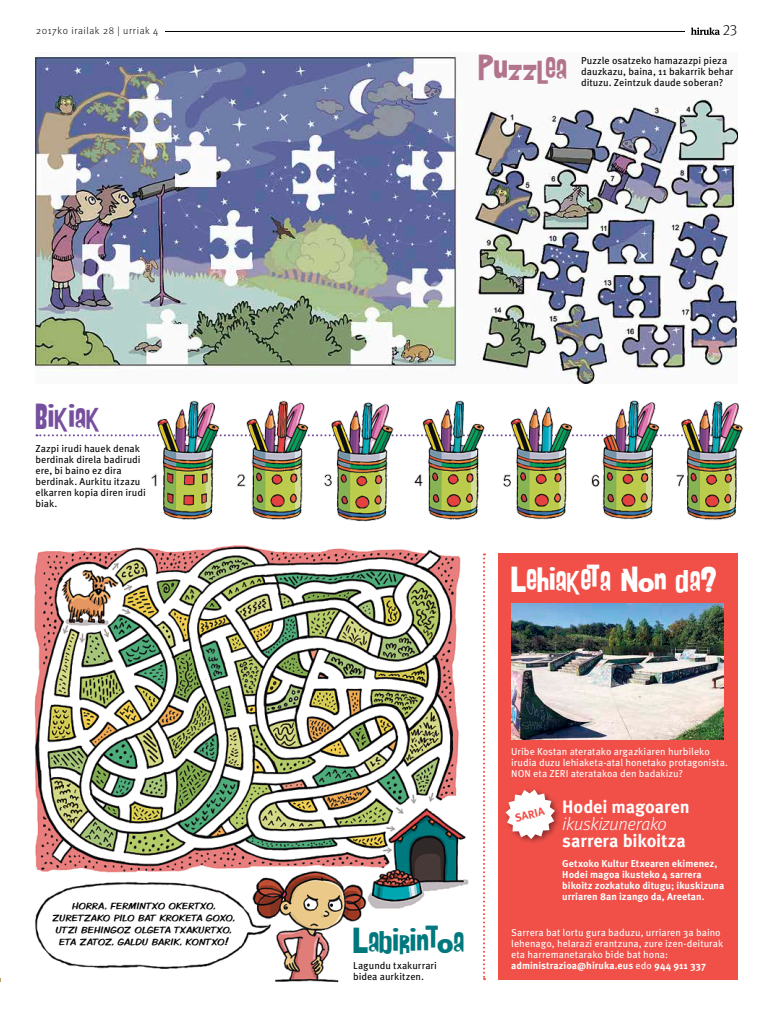
<style>
.page{position:relative;width:780px;height:1021px;background:#fff}
.page>*{position:absolute;margin:0;border:0;box-sizing:border-box;transform-origin:0 0}
.t1{font:28px "AHDN";color:#fff}
.t2{font:28px "AHDN";color:#00787e}
.t3{font:28px "AHDN";color:#b2748c}
.t4{font:28px "AHDN";color:#774f9f}
.t5{font:700 18px "Hiruka";letter-spacing:-.005em;color:#fff}
.t6{font:italic 300 18px "Hiruka";letter-spacing:-.015em;color:#fff}
.t7{font:300 15px "Hiruka";color:#000}
.t8{font:700 11.2px "Hiruka";color:#f15049}
.t9{font:10px/11px "Hiruka";color:#fff}
.t10{font:10px/11px "Hiruka";color:#000}
.t11{font:700 10px/11px "Hiruka";color:#fff}
.t12{font:300 10px "Hiruka";letter-spacing:.055em;color:#000}
.t13{font:9.5px/12px "Komika Display";letter-spacing:.02em;color:#000;text-align:center}
.s1{font-weight:700}
</style>
<div class="page">
<img style="left:35px;top:52px;width:702px;height:331px">
<hr style="left:43px;top:31px;width:694px;height:1px;background:#000">
<div style="left:685px;top:22px;width:52px;height:14px;background:#fff"></div>
<svg style="left:691px;top:27px;width:28px;height:8px"></svg>
<div style="left:36px;top:25px;width:128px;height:11px;background:#fff"></div>
<img style="left:34px;top:545px;width:452px;height:438px">
<svg style="left:36px;top:434px;width:111px;height:2px"></svg>
<svg style="left:483px;top:553px;width:2px;height:427px"></svg>
<img style="left:148px;top:400px;width:594px;height:122px">
<div style="left:497px;top:553px;width:240px;height:427px;background:#f15049"></div>
<img style="left:511px;top:603px;width:212px;height:136px">
<div style="left:503px;top:787px;width:58px;height:59px;background:#000;opacity:.45"></div>
<svg style="left:505px;top:789px;width:50px;height:50px"></svg>
<p class="t12" style="left:36px;top:25px;width:124px">2017ko irailak 28 | urriak 4</p>
<h3 class="t7" style="left:722px;top:21px;width:17px">23</h3>
<h1 class="t3" style="left:478px;top:52px;width:90px">Puzzlea</h1>
<p class="t10" style="left:581px;top:55px;width:154px">Puzzle osatzeko hamazazpi pieza dauzkazu, baina, 11 bakarrik behar dituzu. Zeintzuk daude soberan?</p>
<h1 class="t4" style="left:35px;top:402px;width:66px">Bikiak</h1>
<p class="t10" style="left:35px;top:443px;width:112px">Zazpi irudi hauek denak berdinak direla badirudi ere, bi baino ez dira berdinak. Aurkitu itzazu elkarren kopia diren irudi biak.</p>
<p class="t13" style="left:53px;top:899px;width:184px">HORRA, FERMINTXO OKERTXO,<br>ZURETZAKO PILO BAT KROKETA GOXO,<br>UTZI BEHINGOZ OLGETA TXAKURTXO,<br>ETA ZATOZ, GALDU BARIK, KONTXO!</p>
<h1 class="t1" style="left:511px;top:564px;width:207px">Lehiaketa: Non da?</h1>
<h1 class="t2" style="left:353px;top:925px;width:113px">Labirintoa</h1>
<p class="t10" style="left:353px;top:960px;width:85px">Lagundu txakurrari bidea aurkitzen.</p>
<p class="t9" style="left:511px;top:746px;width:218px">Uribe Kostan ateratako argazkiaren hurbileko irudia duzu lehiaketa-atal honetako protagonista.<br>NON eta ZERI ateratakoa den badakizu?</p>
<h2 class="t5" style="left:562px;top:793px;width:129px">Hodei magoaren</h2>
<h2 class="t6" style="left:562px;top:811px;width:106px">ikuskizunerako</h2>
<h2 class="t5" style="left:562px;top:827px;width:125px">sarrera bikoitza</h2>
<p class="t11" style="left:562px;top:857px;width:163px">Getxoko Kultur Etxearen ekimenez, Hodei magoa ikusteko 4 sarrera bikoitz zozkatuko ditugu; ikuskizuna urriaren 8an izango da, Areetan.</p>
<p class="t9" style="left:511px;top:927px;width:213px">Sarrera bat lortu gura baduzu, urriaren 3a baino lehenago, helarazi erantzuna, zure izen-deiturak eta harremanetarako bide bat hona: <span class="s1">administrazioa@hiruka.eus</span> edo <span class="s1">944 911 337</span></p>
<p class="t8" style="left:513px;top:809px;width:31px;rotate:-14deg">SARI A</p>
</div>
